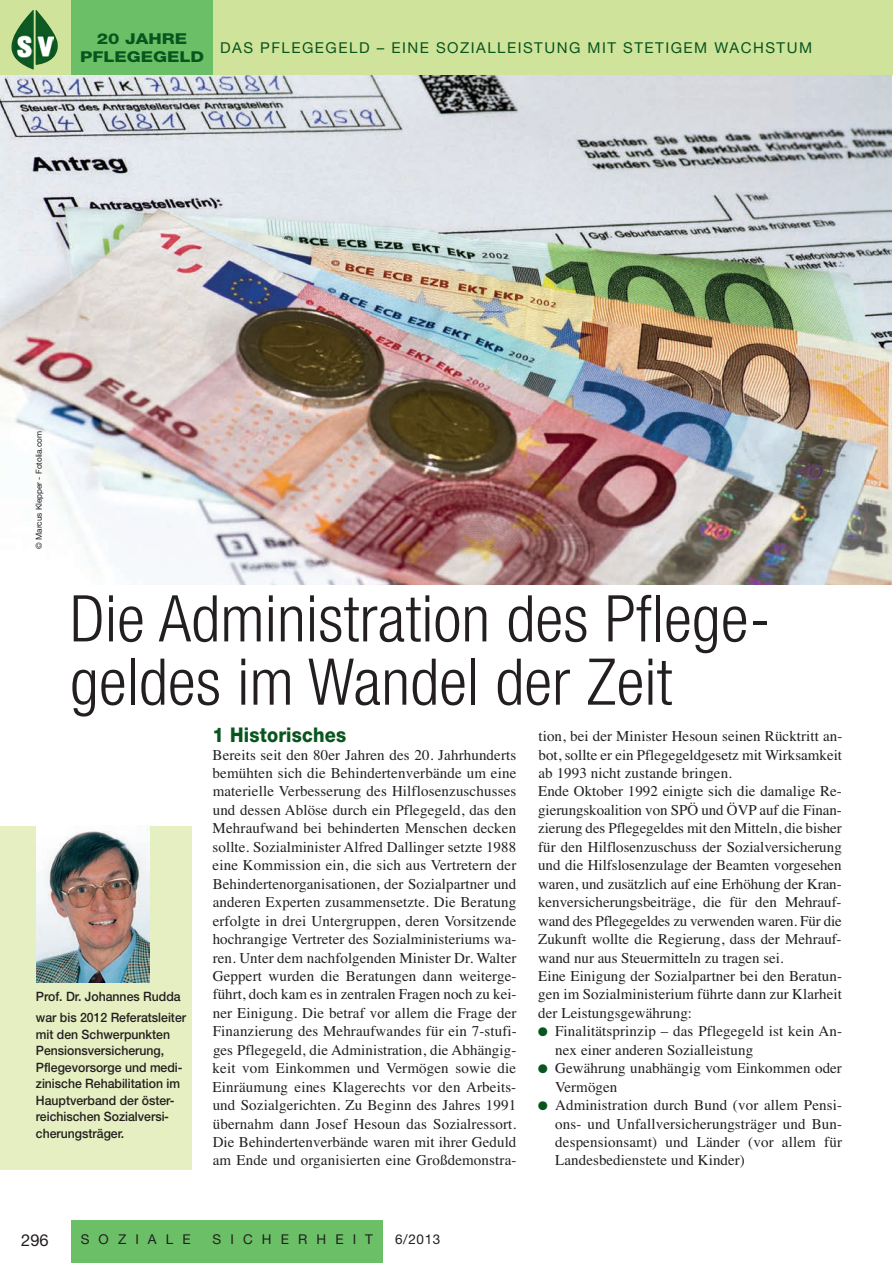
<style>
.page{position:relative;width:893px;height:1263px;background:#fff}
.page>*{position:absolute;margin:0;border:0;box-sizing:border-box;transform-origin:0 0}
.t1{font:300 condensed 64.5px/63.3px "Helvetica Neue LT Std";letter-spacing:.005em;color:#231f20}
.t2{font:800 20.25px "Helvetica Neue";letter-spacing:.01em;color:#08551e;scale:.9 1}
.t3{font:16.5px "Helvetica Neue";color:#231f20}
.t4{font:15px/18.5px "Times";letter-spacing:.005em;color:#231f20;text-align:justify}
.t5{font:15px "Helvetica Neue";letter-spacing:.1em;color:#08551e}
.t6{font:800 15px/17.7px "Helvetica Neue";color:#08551e;text-align:center;scale:1.2 1}
.t7{font:13.5px "Helvetica Neue";letter-spacing:.675em;color:#231f20}
.t8{font:500 12.9px/16.5px "Helvetica Neue";color:#231f20;scale:.95 1}
.t9{font:8.25px "Helvetica Neue";letter-spacing:-.005em;color:#231f20}
.s1{font-family:"Monotype Sorts";font-size:12px;color:#08551e}
</style>
<div class="page">
<img style="left:0;top:74px;width:891px;height:510px">
<div style="left:0;top:0;width:893px;height:74px;background:#d0e39a"></div>
<div style="left:71px;top:0;width:142px;height:74px;background:#6bc067"></div>
<div style="left:71px;top:1220px;width:312px;height:43px;background:#6bc067"></div>
<div style="left:0;top:826px;width:191px;height:343px;background:#e6efc1"></div>
<img style="left:37px;top:826px;width:112px;height:157px">
<img style="left:36px;top:10px;width:22px;height:55px">
<img style="left:12px;top:10px;width:22px;height:60px">
<img style="left:16px;top:35px;width:16px;height:22px">
<img style="left:37px;top:36px;width:16px;height:20px">
<p class="t6" style="left:80px;top:31px;width:105px">20 JAHRE<br>PFLEGEGELD</p>
<p class="t5" style="left:220px;top:43px;width:593px">DAS PFLEGEGELD – EINE SOZIALLEISTUNG MIT STETIGEM WACHSTUM</p>
<p class="t9" style="left:36px;top:548px;width:119px;rotate:-90deg">© Marcus Klepper - Fotolia.com</p>
<h1 class="t1" style="left:70px;top:592px;width:702px">Die Administration des Pflege&shy;geldes im Wandel der Zeit</h1>
<p class="t8" style="left:36px;top:987px;width:160px;line-height:20.7px">Prof. Dr. Johannes Rudda war bis 2012 Referatsleiter</p>
<p class="t8" style="left:36px;top:1027px;width:156px">mit den Schwerpunkten<br>Pensionsversicherung,<br>Pflegevorsorge und medi&shy;zinische Rehabilitation im<br>Hauptverband der öster&shy;reichischen Sozialversi&shy;cherungsträger.</p>
<h2 class="t2" style="left:213px;top:727px;width:150px">1 Historisches</h2>
<p class="t4" style="left:213px;top:745px;width:306px">Bereits seit den 80er Jahren des 20. Jahrhunderts bemühten sich die Behindertenverbände um eine materielle Verbesserung des Hilflosenzuschusses und dessen Ablöse durch ein Pflegegeld, das den Mehraufwand bei behinderten Menschen decken sollte. Sozialminister Alfred Dallinger setzte 1988 eine Kommission ein, die sich aus Vertretern der Behindertenorganisationen, der Sozialpartner und anderen Experten zusammensetzte. Die Beratung erfolgte in drei Untergruppen, deren Vorsitzende hochrangige Vertreter des Sozialministeriums wa&shy;ren. Unter dem nachfolgenden Minister Dr. Walter Geppert wurden die Beratungen dann weiterge&shy;führt, doch kam es in zentralen Fragen noch zu kei&shy;ner Einigung. Die betraf vor allem die Frage der Finanzierung des Mehraufwandes für ein 7-stufi&shy;ges Pflegegeld, die Administration, die Abhängig&shy;keit vom Einkommen und Vermögen sowie die Einräumung eines Klagerechts vor den Arbeits&shy;und Sozialgerichten. Zu Beginn des Jahres 1991 übernahm dann Josef Hesoun das Sozialressort.<br>Die Behindertenverbände waren mit ihrer Geduld am Ende und organisierten eine Großdemonstra-</p>
<p class="t4" style="left:539px;top:727px;width:305px">tion, bei der Minister Hesoun seinen Rücktritt an-</p>
<p class="t4" style="left:539px;top:745px;width:305px">bot, sollte er ein Pflegegeldgesetz mit Wirksamkeit</p>
<p class="t4" style="left:538px;top:763px;width:195px">ab 1993 nicht zustande bringen.</p>
<p class="t4" style="left:538px;top:782px;width:305px">Ende Oktober 1992 einigte sich die damalige Re-</p>
<p class="t4" style="left:538px;top:800px;width:305px">gierungskoalition von SPÖ und ÖVP auf die Finan-</p>
<p class="t4" style="left:538px;top:819px;width:305px">zierung des Pflegegeldes mit den Mitteln, die bisher</p>
<p class="t4" style="left:538px;top:837px;width:305px">für den Hilflosenzuschuss der Sozialversicherung</p>
<p class="t4" style="left:538px;top:856px;width:305px">und die Hilfslosenzulage der Beamten vorgesehen</p>
<p class="t4" style="left:538px;top:874px;width:305px">waren, und zusätzlich auf eine Erhöhung der Kran-</p>
<p class="t4" style="left:538px;top:893px;width:305px">kenversicherungsbeiträge, die für den Mehrauf-</p>
<p class="t4" style="left:538px;top:911px;width:305px">wand des Pflegegeldes zu verwenden waren. Für die</p>
<p class="t4" style="left:538px;top:930px;width:305px">Zukunft wollte die Regierung, dass der Mehrauf-</p>
<p class="t4" style="left:538px;top:948px;width:247px">wand nur aus Steuermitteln zu tragen sei.</p>
<p class="t4" style="left:538px;top:966px;width:305px">Eine Einigung der Sozialpartner bei den Beratun-</p>
<p class="t4" style="left:538px;top:985px;width:305px">gen im Sozialministerium führte dann zur Klarheit</p>
<p class="t4" style="left:538px;top:1003px;width:155px">der Leistungsgewährung:</p>
<p class="t4" style="left:538px;top:1022px;width:305px"><span class="s1">l</span> Finalitätsprinzip – das Pflegegeld ist kein An-</p>
<p class="t4" style="left:555px;top:1040px;width:199px">nex einer anderen Sozialleistung</p>
<p class="t4" style="left:538px;top:1059px;width:305px"><span class="s1">l</span> Gewährung unabhängig vom Einkommen oder</p>
<p class="t4" style="left:555px;top:1077px;width:64px">Vermögen</p>
<p class="t4" style="left:538px;top:1096px;width:305px"><span class="s1">l</span> Administration durch Bund (vor allem Pensi-</p>
<p class="t4" style="left:555px;top:1114px;width:288px">ons- und Unfallversicherungsträger und Bun-</p>
<p class="t4" style="left:555px;top:1132px;width:288px">despensionsamt) und Länder (vor allem für</p>
<p class="t4" style="left:555px;top:1151px;width:191px">Landesbedienstete und Kinder)</p>
<p class="t3" style="left:21px;top:1234px;width:29px">296</p>
<p class="t7" style="left:81px;top:1234px;width:111px">SOZIALE</p>
<p class="t7" style="left:213px;top:1234px;width:162px">SICHERHEIT</p>
<p class="t7" style="left:395px;top:1234px;width:47px">6/2013</p>
</div>
